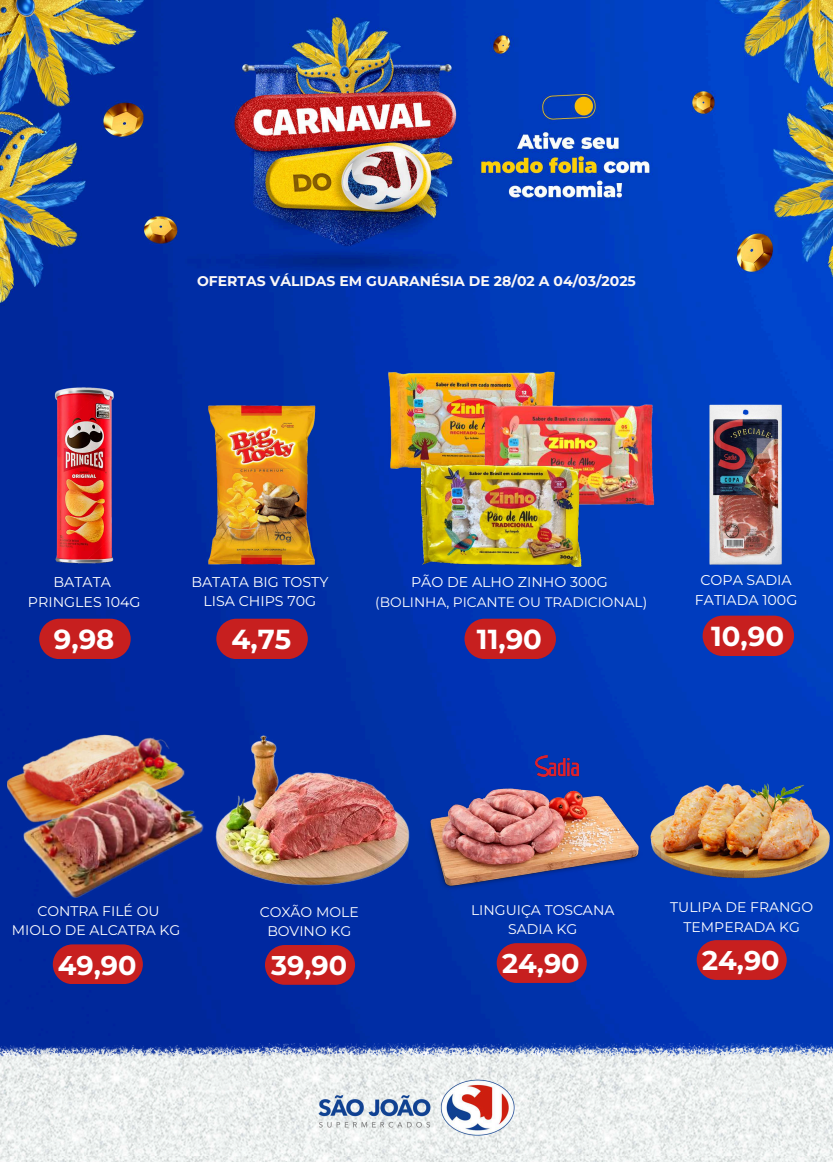
<style>
.page{position:relative;width:833px;height:1162px;background:#fff}
.page>*{position:absolute;margin:0;border:0;box-sizing:border-box;transform-origin:0 0}
.t1{font:700 27.52px "Montserrat";color:#fff}
.t2{font:700 27.08px "Montserrat";color:#fff}
.t3{font:14.2px/19.6px "Montserrat";color:#fff;text-align:center}
.t4{font:700 14.04px "Montserrat";color:#fcf8f6}
.t5{font:14px/19.3px "Montserrat";color:#fff;text-align:center}
.t6{font:13.8px "Montserrat";color:#fff}
</style>
<div class="page">
<img style="left:0;top:0;width:833px;height:1044px">
<img style="left:0;top:1044px;width:833px;height:118px">
<img style="left:212px;top:1042px;width:409px;height:120px">
<img style="left:416px;top:721px;width:239px;height:174px">
<svg style="left:497px;top:943px;width:90px;height:40px;background:#b3202d"></svg>
<img style="left:6px;top:723px;width:179px;height:103px">
<img style="left:10px;top:771px;width:207px;height:133px">
<svg style="left:53px;top:944px;width:90px;height:40px;background:#b21f2b"></svg>
<img style="left:659px;top:402px;width:164px;height:164px">
<svg style="left:702px;top:616px;width:92px;height:40px;background:#b3222e"></svg>
<img style="left:204px;top:726px;width:212px;height:163px">
<svg style="left:265px;top:945px;width:90px;height:40px;background:#b3202c"></svg>
<img style="left:369px;top:318px;width:204px;height:205px">
<img style="left:440px;top:383px;width:266px;height:151px">
<img style="left:421px;top:453px;width:165px;height:124px">
<svg style="left:464px;top:619px;width:92px;height:40px;background:#b3212d"></svg>
<img style="left:535px;top:755px;width:43px;height:22px">
<img style="left:648px;top:775px;width:184px;height:110px">
<svg style="left:697px;top:940px;width:90px;height:40px;background:#b3212e"></svg>
<img style="left:31px;top:370px;width:106px;height:196px">
<svg style="left:39px;top:619px;width:92px;height:40px;background:#b31f2b"></svg>
<img style="left:197px;top:405px;width:124px;height:161px">
<svg style="left:216px;top:619px;width:92px;height:40px;background:#b3202b"></svg>
<p class="t4" style="left:197px;top:272px;width:440px">OFERTAS VÁLIDAS EM GUARANÉSIA DE 28/02 A 04/03/2025</p>
<p class="t3" style="left:28px;top:572px;width:114px">BATATA<br>PRINGLES 104G</p>
<h1 class="t1" style="left:54px;top:623px;width:62px">9,98</h1>
<p class="t3" style="left:191px;top:572px;width:138px">BATATA BIG TOSTY<br>LISA CHIPS 70G</p>
<h1 class="t1" style="left:231px;top:623px;width:61px">4,75</h1>
<p class="t3" style="left:411px;top:572px;width:198px">PÃO DE ALHO ZINHO 300G</p>
<p class="t6" style="left:375px;top:593px;width:273px">(BOLINHA, PICANTE OU TRADICIONAL)</p>
<h1 class="t1" style="left:477px;top:623px;width:66px">11,90</h1>
<p class="t3" style="left:695px;top:570px;width:104px">COPA SADIA<br>FATIADA 100G</p>
<h1 class="t1" style="left:711px;top:620px;width:74px">10,90</h1>
<p class="t5" style="left:12px;top:901px;width:170px">CONTRA FILÉ OU<br>MIOLO DE ALCATRA KG</p>
<h2 class="t2" style="left:58px;top:948px;width:80px">49,90</h2>
<p class="t5" style="left:260px;top:902px;width:100px">COXÃO MOLE<br>BOVINO KG</p>
<h2 class="t2" style="left:271px;top:949px;width:78px">39,90</h2>
<p class="t5" style="left:471px;top:900px;width:145px">LINGUIÇA TOSCANA<br>SADIA KG</p>
<h2 class="t2" style="left:502px;top:947px;width:79px">24,90</h2>
<p class="t5" style="left:670px;top:898px;width:144px">TULIPA DE FRANGO<br>TEMPERADA KG</p>
<h2 class="t2" style="left:702px;top:944px;width:79px">24,90</h2>
</div>
